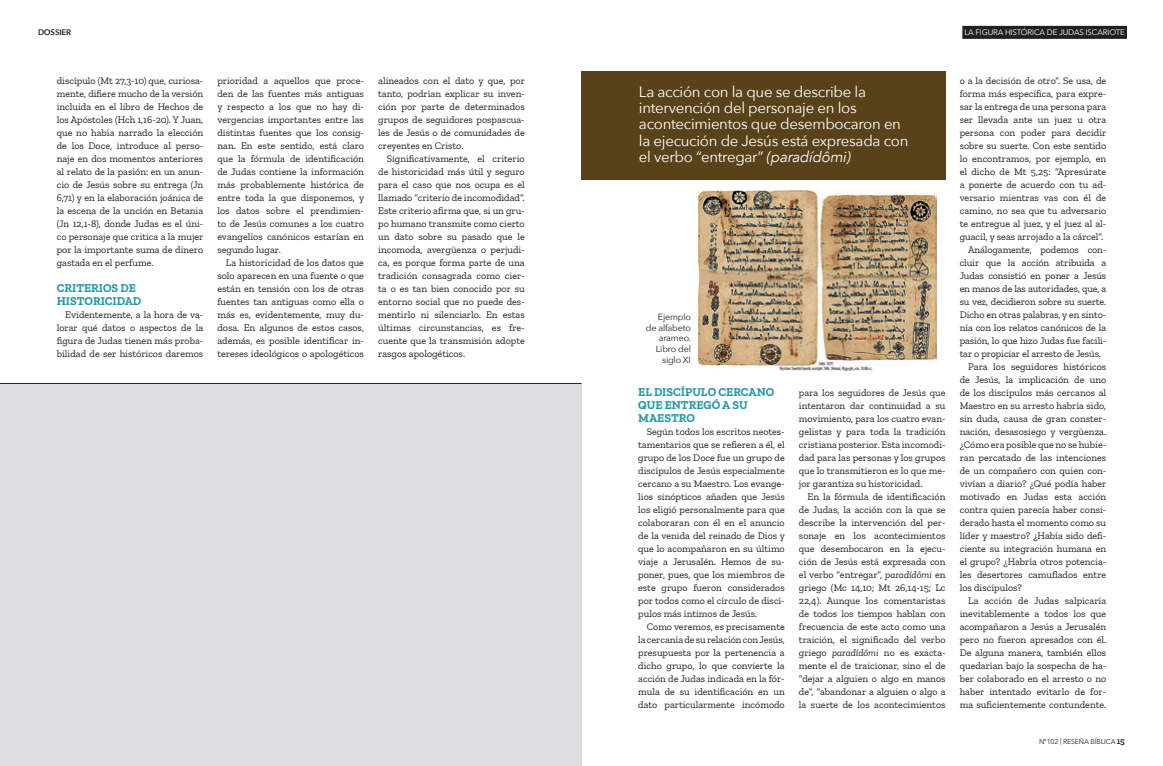
<style>
.page{position:relative;width:1163px;height:766px;background:#fff}
.page>*{position:absolute;margin:0;border:0;box-sizing:border-box;transform-origin:0 0}
.DESTACADO{font:15px/16px "Avenir Next";letter-spacing:-.02em;color:#fff}
.LADILLO{font:700 12px/13px "Zilla Slab";color:#2998a8}
.CUERPO_ARTICULO{font:10px/13px "Zilla Slab";color:#231f20;text-align:justify}
.PIE_DE_FOTO{font:9px/10.8px "Avenir Next";letter-spacing:-.02em;color:#231f20;text-align:right}
.t1{font:8px "Avenir Next";letter-spacing:-.02em;color:#fff}
.t2{font:600 8px "Avenir Next";letter-spacing:-.02em;color:#231f20}
.t3{font:7px "Avenir Next";letter-spacing:-.02em;color:#231f20}
.s1{font-style:italic}
.s2{font-family:"Zilla Slab";font-weight:600;font-size:9px}
</style>
<div class="page">
<div style="left:0;top:383px;width:581px;height:382px;background:#dcdddf"></div>
<hr style="left:0;top:383px;width:581px;height:1px;background:#231f20">
<div style="left:581px;top:71px;width:364px;height:108px;background:#59421a"></div>
<img style="left:698px;top:190px;width:237px;height:180px">
<div style="left:962px;top:26px;width:164px;height:13px;background:#231f20"></div>
<p class="t2" style="left:38px;top:25px;width:35px">DOSSIER</p>
<p class="t1" style="left:964px;top:25px;width:162px">LA FIGURA HISTÓRICA DE JUDAS ISCARIOTE</p>
<p class="CUERPO_ARTICULO" style="left:57px;top:74px;width:148px">discípulo (Mt 27,3-10) que, curiosa&shy;mente, difiere mucho de la versión incluida en el libro de Hechos de los Apóstoles (Hch 1,16-20). Y Juan, que no había narrado la elección de los Doce, introduce al perso&shy;naje en dos momentos anteriores al relato de la pasión: en un anun&shy;cio de Jesús sobre su entrega (Jn 6,71) y en la elaboración joánica de la escena de la unción en Betania (Jn 12,1-8), donde Judas es el úni&shy;co personaje que critica a la mujer por la importante suma de dinero gastada en el perfume.</p>
<p class="LADILLO" style="left:57px;top:281px;width:86px">CRITERIOS DE<br>HISTORICIDAD</p>
<p class="CUERPO_ARTICULO" style="left:57px;top:308px;width:148px;text-indent:9px">Evidentemente, a la hora de va&shy;lorar qué datos o aspectos de la figura de Judas tienen más proba&shy;bilidad de ser históricos daremos</p>
<p class="CUERPO_ARTICULO" style="left:217px;top:74px;width:148px">prioridad a aquellos que proce&shy;den de las fuentes más antiguas y respecto a los que no hay di&shy;vergencias importantes entre las distintas fuentes que los consig&shy;nan. En este sentido, está claro que la fórmula de identificación de Judas contiene la información más probablemente histórica de entre toda la que disponemos, y los datos sobre el prendimien&shy;to de Jesús comunes a los cuatro evangelios canónicos estarían en segundo lugar.</p>
<p class="CUERPO_ARTICULO" style="left:217px;top:256px;width:148px;text-indent:9px">La historicidad de los datos que solo aparecen en una fuente o que están en tensión con los de otras fuentes tan antiguas como ella o más es, evidentemente, muy du&shy;dosa. En algunos de estos casos, además, es posible identificar in&shy;tereses ideológicos o apologéticos</p>
<p class="CUERPO_ARTICULO" style="left:378px;top:74px;width:148px">alineados con el dato y que, por tanto, podrían explicar su inven&shy;ción por parte de determinados grupos de seguidores pospascua&shy;les de Jesús o de comunidades de creyentes en Cristo.</p>
<p class="CUERPO_ARTICULO" style="left:378px;top:152px;width:148px;text-indent:9px">Significativamente, el criterio de historicidad más útil y seguro para el caso que nos ocupa es el llamado “criterio de incomodidad”.<br>Este criterio afirma que, si un gru&shy;po humano transmite como cierto un dato sobre su pasado que le incomoda, avergüenza o perjudi&shy;ca, es porque forma parte de una tradición consagrada como cier&shy;ta o es tan bien conocido por su entorno social que no puede des&shy;mentirlo ni silenciarlo. En estas últimas circunstancias, es fre&shy;cuente que la transmisión adopte rasgos apologéticos.</p>
<p class="DESTACADO" style="left:639px;top:84px;width:271px">La acción con la que se describe la intervención del personaje en los acontecimientos que desembocaron en la ejecución de Jesús está expresada con el verbo “entregar” <span class="s1">(paradídômi)</span></p>
<p class="PIE_DE_FOTO" style="left:645px;top:311px;width:47px">Ejemplo de alfabeto arameo.</p>
<p class="PIE_DE_FOTO" style="left:655px;top:343px;width:37px">Libro del</p>
<p class="PIE_DE_FOTO" style="left:662px;top:354px;width:30px">siglo XI</p>
<p class="LADILLO" style="left:638px;top:385px;width:138px">EL DISCÍPULO CERCANO<br>QUE ENTREGÓ A SU<br>MAESTRO</p>
<p class="CUERPO_ARTICULO" style="left:638px;top:425px;width:148px;text-indent:9px">Según todos los escritos neotes&shy;tamentarios que se refieren a él, el grupo de los Doce fue un grupo de discípulos de Jesús especialmente cercano a su Maestro. Los evange&shy;lios sinópticos añaden que Jesús los eligió personalmente para que colaboraran con él en el anuncio de la venida del reinado de Dios y que lo acompañaron en su último viaje a Jerusalén. Hemos de su&shy;poner, pues, que los miembros de este grupo fueron considerados por todos como el círculo de discí&shy;pulos más íntimos de Jesús.</p>
<p class="CUERPO_ARTICULO" style="left:638px;top:620px;width:148px;text-indent:9px">Como veremos, es precisamente la cercanía de su relación con Jesús, presupuesta por la pertenencia a dicho grupo, lo que convierte la acción de Judas indicada en la fór&shy;mula de su identificación en un dato particularmente incómodo</p>
<p class="CUERPO_ARTICULO" style="left:798px;top:386px;width:148px">para los seguidores de Jesús que intentaron dar continuidad a su movimiento, para los cuatro evan&shy;gelistas y para toda la tradición cristiana posterior. Esta incomodi&shy;dad para las personas y los grupos que lo transmitieron es lo que me&shy;jor garantiza su historicidad.</p>
<p class="CUERPO_ARTICULO" style="left:798px;top:490px;width:148px;text-indent:9px">En la fórmula de identificación de Judas, la acción con la que se describe la intervención del per&shy;sonaje en los acontecimientos que desembocaron en la ejecu&shy;ción de Jesús está expresada con el verbo “entregar”, <span class="s1">paradídômi</span> en griego (Mc 14,10; Mt 26,14-15; Lc 22,4). Aunque los comentaristas de todos los tiempos hablan con frecuencia de este acto como una traición, el significado del verbo griego <span class="s1">paradídômi</span> no es exacta&shy;mente el de traicionar, sino el de “dejar a alguien o algo en manos de”, “abandonar a alguien o algo a la suerte de los acontecimientos</p>
<p class="CUERPO_ARTICULO" style="left:959px;top:74px;width:148px">o a la decisión de otro”. Se usa, de forma más específica, para expre&shy;sar la entrega de una persona para ser llevada ante un juez u otra persona con poder para decidir sobre su suerte. Con este sentido lo encontramos, por ejemplo, en el dicho de Mt 5,25: “Apresúrate a ponerte de acuerdo con tu ad&shy;versario mientras vas con él de camino, no sea que tu adversario te entregue al juez, y el juez al al&shy;guacil, y seas arrojado a la cárcel”.</p>
<p class="CUERPO_ARTICULO" style="left:959px;top:243px;width:148px;text-indent:9px">Análogamente, podemos con&shy;cluir que la acción atribuida a Judas consistió en poner a Jesús en manos de las autoridades, que, a su vez, decidieron sobre su suerte.<br>Dicho en otras palabras, y en sinto&shy;nía con los relatos canónicos de la pasión, lo que hizo Judas fue facili&shy;tar o propiciar el arresto de Jesús.</p>
<p class="CUERPO_ARTICULO" style="left:959px;top:360px;width:148px;text-indent:9px">Para los seguidores históricos de Jesús, la implicación de uno de los discípulos más cercanos al Maestro en su arresto habría sido, sin duda, causa de gran conster&shy;nación, desasosiego y vergüenza. ¿Cómo era posible que no se hubie&shy;ran percatado de las intenciones de un compañero con quien con&shy;vivían a diario? ¿Qué podía haber motivado en Judas esta acción contra quien parecía haber consi&shy;derado hasta el momento como su líder y maestro? ¿Había sido defi&shy;ciente su integración humana en el grupo? ¿Habría otros potencia&shy;les desertores camuflados entre los discípulos?</p>
<p class="CUERPO_ARTICULO" style="left:959px;top:594px;width:148px;text-indent:9px">La acción de Judas salpicaría inevitablemente a todos los que acompañaron a Jesús a Jerusalén pero no fueron apresados con él.<br>De alguna manera, también ellos quedarían bajo la sospecha de ha&shy;ber colaborado en el arresto o no haber intentado evitarlo de for&shy;ma suficientemente contundente.</p>
<p class="t3" style="left:1038px;top:735px;width:87px">Nº102 | RESEÑA BÍBLICA <span class="s2">15</span></p>
</div>
